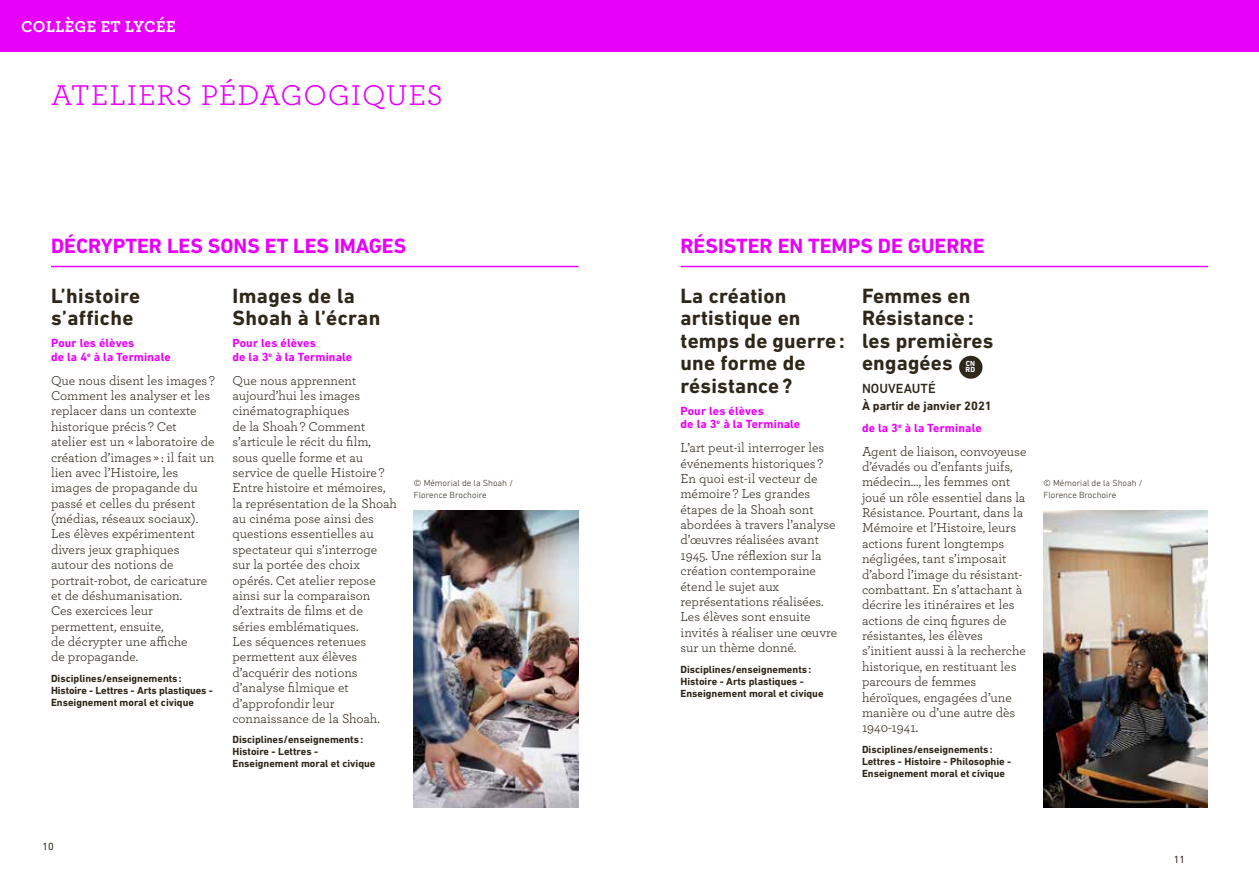
<style>
.page{position:relative;width:1259px;height:893px;background:#fff}
.page>*{position:absolute;margin:0;border:0;box-sizing:border-box;transform-origin:0 0}
.t1{font:30px "Archer";letter-spacing:.025em;color:#e700fa}
.t2{font:700 21px/22.5px "DIN Next LT Pro";letter-spacing:.01em;color:#30271b}
.t3{font:700 21px "DIN Next LT Pro";color:#e700fa}
.t4{font:700 16.5px "Archer";letter-spacing:.025em;color:#fff}
.t5{font:13.5px/15.5px "Archer";color:#30271b}
.t6{font:500 13.5px "DIN Next LT Pro";letter-spacing:.005em;color:#30271b}
.t7{font:700 12.3px "DIN Next LT Pro";color:#30271b}
.t8{font:700 12px/13.5px "DIN Next LT Pro";letter-spacing:.01em;color:#e700fa}
.t9{font:700 10.5px/12px "DIN Next LT Pro";color:#30271b}
.t10{font:10.5px "DIN Next LT Pro";color:#30271b}
.t11{font:300 9px/11.2px "DIN Next LT Pro";color:#30271b}
.t12{font:700 7.5px/6.8px "DIN Next LT Pro";color:#fff}
</style>
<div class="page">
<div style="left:0;top:0;width:1259px;height:51px;background:#e700fa"></div>
<hr style="left:51px;top:266px;width:527px;height:1px;background:#e700fa">
<div style="left:959px;top:356px;width:23px;height:23px;background:#30271b;border-radius:50%"></div>
<img style="left:1043px;top:510px;width:165px;height:298px">
<img style="left:414px;top:510px;width:164px;height:298px">
<hr style="left:680px;top:266px;width:528px;height:1px;background:#e700fa">
<p class="t4" style="left:21px;top:14px;width:156px">COLLÈGE ET LYCÉE</p>
<h1 class="t1" style="left:51px;top:74px;width:393px">ATELIERS PÉDAGOGIQUES</h1>
<h2 class="t3" style="left:51px;top:234px;width:357px">DÉCRYPTER LES SONS ET LES IMAGES</h2>
<h2 class="t3" style="left:680px;top:234px;width:305px">RÉSISTER EN TEMPS DE GUERRE</h2>
<h2 class="t2" style="left:51px;top:284px;width:91px">L’histoire s’affiche</h2>
<p class="t8" style="left:51px;top:336px;width:121px">Pour les élèves<br>de la 4<sup>e</sup> à la Terminale</p>
<p class="t5" style="left:51px;top:372px;width:165px">Que nous disent les images ?<br>Comment les analyser et les replacer dans un contexte historique précis ? Cet atelier est un « laboratoire de création d’images » : il fait un lien avec l’Histoire, les images de propagande du passé et celles du présent (médias, réseaux sociaux).<br>Les élèves expérimentent divers jeux graphiques autour des notions de portrait-robot, de caricature et de déshumanisation.<br>Ces exercices leur permettent, ensuite,<br>de décrypter une affiche<br>de propagande.</p>
<p class="t9" style="left:51px;top:672px;width:163px">Disciplines/enseignements:<br>Histoire - Lettres - Arts plastiques -<br>Enseignement moral et civique</p>
<h2 class="t2" style="left:232px;top:284px;width:149px">Images de la<br>Shoah à l’écran</h2>
<p class="t8" style="left:232px;top:336px;width:121px">Pour les élèves<br>de la 3<sup>e</sup> à la Terminale</p>
<p class="t5" style="left:232px;top:372px;width:166px">Que nous apprennent aujourd’hui les images cinématographiques<br>de la Shoah ? Comment s’articule le récit du film, sous quelle forme et au service de quelle Histoire ?<br>Entre histoire et mémoires, la représentation de la Shoah au cinéma pose ainsi des questions essentielles au spectateur qui s’interroge sur la portée des choix opérés. Cet atelier repose ainsi sur la comparaison d’extraits de films et de séries emblématiques.<br>Les séquences retenues permettent aux élèves d’acquérir des notions d’analyse filmique et d’approfondir leur connaissance de la Shoah.</p>
<p class="t9" style="left:232px;top:734px;width:144px">Disciplines/enseignements:<br>Histoire - Lettres -<br>Enseignement moral et civique</p>
<h2 class="t2" style="left:680px;top:284px;width:166px">La création artistique en temps de guerre : une forme de résistance ?</h2>
<p class="t8" style="left:680px;top:404px;width:121px">Pour les élèves<br>de la 3<sup>e</sup> à la Terminale</p>
<p class="t5" style="left:680px;top:439px;width:158px">L’art peut-il interroger les événements historiques ?<br>En quoi est-il vecteur de mémoire ? Les grandes étapes de la Shoah sont abordées à travers l’analyse d’œuvres réalisées avant<br>1945. Une réflexion sur la création contemporaine étend le sujet aux représentations réalisées.<br>Les élèves sont ensuite invités à réaliser une œuvre sur un thème donné.</p>
<p class="t9" style="left:680px;top:663px;width:144px">Disciplines/enseignements:<br>Histoire - Arts plastiques -<br>Enseignement moral et civique</p>
<h2 class="t2" style="left:862px;top:284px;width:133px">Femmes en<br>Résistance : les premières engagées</h2>
<p class="t6" style="left:862px;top:381px;width:75px">NOUVEAUTÉ</p>
<p class="t7" style="left:862px;top:398px;width:131px">À partir de janvier 2021</p>
<p class="t8" style="left:862px;top:421px;width:121px">de la 3<sup>e</sup> à la Terminale</p>
<p class="t5" style="left:862px;top:443px;width:166px">Agent de liaison, convoyeuse d’évadés ou d’enfants juifs, médecin…, les femmes ont joué un rôle essentiel dans la<br>Résistance. Pourtant, dans la<br>Mémoire et l’Histoire, leurs actions furent longtemps négligées, tant s’imposait d’abord l’image du résistant&shy;combattant. En s’attachant à décrire les itinéraires et les actions de cinq figures de résistantes, les élèves s’initient aussi à la recherche historique, en restituant les parcours de femmes héroïques, engagées d’une manière ou d’une autre dès<br>1940-1941.</p>
<p class="t9" style="left:862px;top:743px;width:151px">Disciplines/enseignements:<br>Lettres - Histoire - Philosophie -<br>Enseignement moral et civique</p>
<p class="t12" style="left:965px;top:360px;width:11px">CN<br>RD</p>
<p class="t11" style="left:414px;top:477px;width:100px">© Mémorial de la Shoah /<br>Florence Brochoire</p>
<p class="t11" style="left:1043px;top:477px;width:100px">© Mémorial de la Shoah /<br>Florence Brochoire</p>
<p class="t10" style="left:43px;top:841px;width:13px">10</p>
<p class="t10" style="left:1174px;top:854px;width:13px">11</p>
</div>
